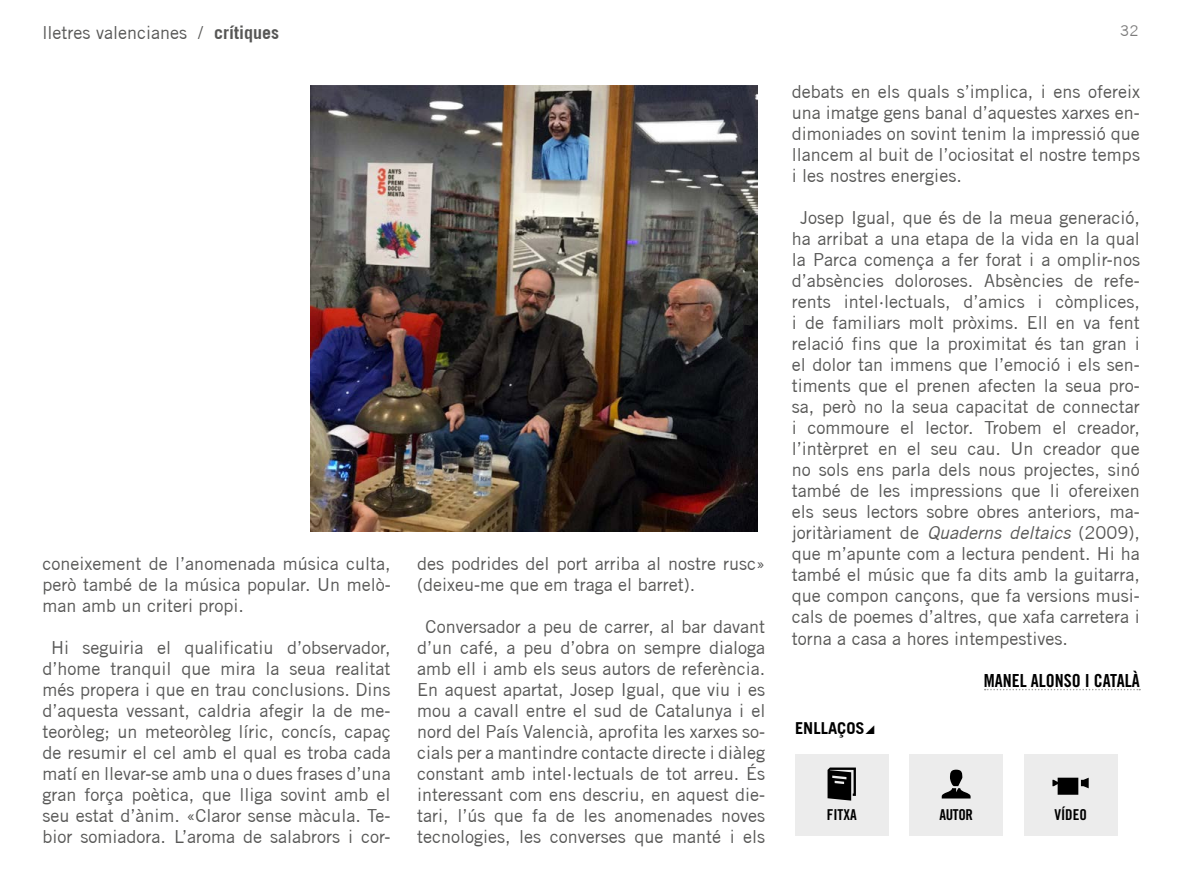
<style>
.page{position:relative;width:1191px;height:893px;background:#fff}
.page>*{position:absolute;margin:0;border:0;box-sizing:border-box;transform-origin:0 0}
.t1{font:18px/21px "Trade Gothic";color:#575756;text-align:justify}
.t2{font:18px "Trade Gothic Bold Cond Twenty";color:#000}
.t3{font:700 16.5px "Trade Gothic";color:#000}
.t4{font:15px "Trade Gothic Bold Cond Twenty";color:#000}
.t5{font:15px "Trade Gothic";color:#7c7b7b}
.s1{font-weight:700}
.s2{font-style:italic}
</style>
<div class="page">
<svg style="left:984px;top:689px;width:156px;height:1px"></svg>
<div style="left:795px;top:754px;width:93px;height:82px;background:#ececec"></div>
<svg style="left:827px;top:767px;width:29px;height:34px"></svg>
<div style="left:909px;top:754px;width:94px;height:82px;background:#ececec"></div>
<svg style="left:941px;top:770px;width:29px;height:28px"></svg>
<div style="left:1023px;top:754px;width:94px;height:82px;background:#ececec"></div>
<svg style="left:1052px;top:778px;width:36px;height:17px"></svg>
<img style="left:310px;top:85px;width:447px;height:446px">
<p class="t1" style="left:43px;top:21px;width:238px">lletres valencianes / <span class="s1">crítiques</span></p>
<p class="t5" style="left:1120px;top:22px;width:20px">32</p>
<p class="t1" style="left:43px;top:553px;width:350px">coneixement de l’anomenada música culta, però també de la música popular. Un melò&shy;man amb un criteri propi.</p>
<p class="t1" style="left:43px;top:637px;width:350px;text-align:center">Hi seguiria el qualificatiu d’observador, d’home tranquil que mira la seua realitat més propera i que en trau conclusions. Dins d’aquesta vessant, caldria afegir la de me&shy;teoròleg; un meteoròleg líric, concís, capaç de resumir el cel amb el qual es troba cada matí en llevar-se amb una o dues frases d’una gran força poètica, que lliga sovint amb el seu estat d’ànim. «Claror sense màcula. Te&shy;bior somiadora. L’aroma de salabrors i cor-</p>
<p class="t1" style="left:417px;top:553px;width:350px">des podrides del port arriba al nostre rusc» (deixeu-me que em traga el barret).</p>
<p class="t1" style="left:417px;top:616px;width:350px;text-align:center">Conversador a peu de carrer, al bar davant d’un café, a peu d’obra on sempre dialoga amb ell i amb els seus autors de referència.<br>En aquest apartat, Josep Igual, que viu i es mou a cavall entre el sud de Catalunya i el nord del País Valencià, aprofita les xarxes so&shy;cials per a mantindre contacte directe i diàleg constant amb intel·lectuals de tot arreu. És interessant com ens descriu, en aquest die&shy;tari, l’ús que fa de les anomenades noves tecnologies, les converses que manté i els</p>
<p class="t1" style="left:792px;top:81px;width:350px">debats en els quals s’implica, i ens ofereix una imatge gens banal d’aquestes xarxes en&shy;dimoniades on sovint tenim la impressió que llancem al buit de l’ociositat el nostre temps i les nostres energies.</p>
<p class="t1" style="left:792px;top:207px;width:350px;text-indent:8px">Josep Igual, que és de la meua generació, ha arribat a una etapa de la vida en la qual la Parca comença a fer forat i a omplir-nos d’absències doloroses. Absències de refe&shy;rents intel·lectuals, d’amics i còmplices, i de familiars molt pròxims. Ell en va fent relació fins que la proximitat és tan gran i el dolor tan immens que l’emoció i els sen&shy;timents que el prenen afecten la seua pro&shy;sa, però no la seua capacitat de connectar i commoure el lector. Trobem el creador, l’intèrpret en el seu cau. Un creador que no sols ens parla dels nous projectes, sinó també de les impressions que li ofereixen els seus lectors sobre obres anteriors, ma&shy;joritàriament de <span class="s2">Quaderns deltaics</span> (2009), que m’apunte com a lectura pendent. Hi ha també el músic que fa dits amb la guitarra, que compon cançons, que fa versions musi&shy;cals de poemes d’altres, que xafa carretera i torna a casa a hores intempestives.</p>
<p class="t2" style="left:984px;top:669px;width:157px">MANEL ALONSO I CATALÀ</p>
<p class="t3" style="left:795px;top:718px;width:71px">ENLLAÇOS</p>
<p class="t4" style="left:826px;top:805px;width:31px">FITXA</p>
<p class="t4" style="left:939px;top:805px;width:35px">AUTOR</p>
<p class="t4" style="left:1054px;top:805px;width:34px">VÍDEO</p>
</div>
